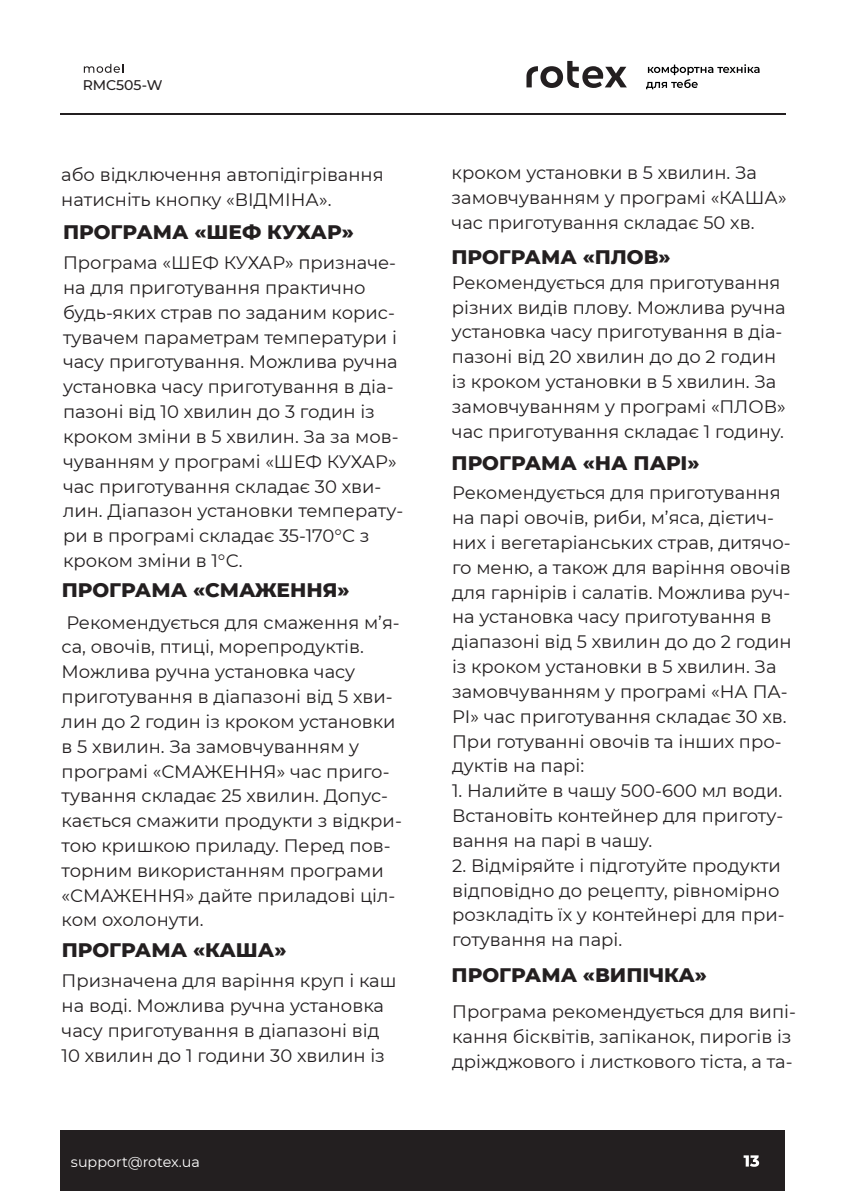
<style>
.page{position:relative;width:846px;height:1192px;background:#fff}
.page>*{position:absolute;margin:0;border:0;box-sizing:border-box;transform-origin:0 0}
.t1{font:800 20px "Montserrat";color:#231f20}
.t2{font:18px/24.8px "Montserrat";color:#231f20}
.t3{font:14.4px "Montserrat";color:#fff}
.t4{font:500 14px "Montserrat";color:#231f20}
</style>
<div class="page">
<div style="left:61px;top:1130px;width:724px;height:61px;background:#231f20"></div>
<svg style="left:526px;top:61px;width:101px;height:27px"></svg>
<svg style="left:646px;top:64px;width:113px;height:25px"></svg>
<hr style="left:60px;top:114px;width:725px;height:1px;background:#231f20">
<svg style="left:743px;top:1155px;width:16px;height:12px"></svg>
<svg style="left:84px;top:64px;width:39px;height:9px"></svg>
<p class="t4" style="left:83px;top:75px;width:81px">RMC505-W</p>
<p class="t2" style="left:61px;top:162px;width:324px">або відключення автопідігрівання натисніть кнопку «ВІДМІНА».</p>
<p class="t1" style="left:63px;top:217px;width:292px">ПРОГРАМА «ШЕФ КУХАР»</p>
<p class="t2" style="left:63px;top:250px;width:342px">Програма «ШЕФ КУХАР» призначе&shy;на для приготування практично будь-яких страв по заданим корис&shy;тувачем параметрам температури і часу приготування. Можлива ручна установка часу приготування в діа&shy;пазоні від 10 хвилин до 3 годин із кроком зміни в 5 хвилин. За за мов&shy;чуванням у програмі «ШЕФ КУХАР» час приготування складає 30 хви&shy;лин. Діапазон установки температу&shy;ри в програмі складає 35-170°С з кроком зміни в 1°С.</p>
<p class="t1" style="left:62px;top:575px;width:289px">ПРОГРАМА «СМАЖЕННЯ»</p>
<p class="t2" style="left:62px;top:609px;width:342px">Рекомендується для смаження м’я&shy;са, овочів, птиці, морепродуктів.<br>Можлива ручна установка часу приготування в діапазоні від 5 хви&shy;лин до 2 годин із кроком установки в 5 хвилин. За замовчуванням у програмі «СМАЖЕННЯ» час приго&shy;тування складає 25 хвилин. Допус&shy;кається смажити продукти з відкри&shy;тою кришкою приладу. Перед пов&shy;торним використанням програми «СМАЖЕННЯ» дайте приладові ціл&shy;ком охолонути.</p>
<p class="t1" style="left:62px;top:935px;width:226px">ПРОГРАМА «КАША»</p>
<p class="t2" style="left:62px;top:967px;width:336px">Призначена для варіння круп і каш на воді. Можлива ручна установка часу приготування в діапазоні від 10 хвилин до 1 години 30 хвилин із</p>
<p class="t3" style="left:71px;top:1151px;width:130px">support@rotex.ua</p>
<p class="t2" style="left:451px;top:160px;width:336px">кроком установки в 5 хвилин. За замовчуванням у програмі «КАША» час приготування складає 50 хв.</p>
<p class="t1" style="left:451px;top:242px;width:221px">ПРОГРАМА «ПЛОВ»</p>
<p class="t2" style="left:452px;top:269px;width:335px">Рекомендується для приготування різних видів плову. Можлива ручна установка часу приготування в діа&shy;пазоні від 20 хвилин до до 2 годин із кроком установки в 5 хвилин. За замовчуванням у програмі «ПЛОВ» час приготування складає 1 годину.</p>
<p class="t1" style="left:451px;top:448px;width:250px">ПРОГРАМА «НА ПАРІ»</p>
<p class="t2" style="left:452px;top:480px;width:341px">Рекомендується для приготування на парі овочів, риби, м’яса, дієтич&shy;них і вегетаріанських страв, дитячо&shy;го меню, а також для варіння овочів для гарнірів і салатів. Можлива руч&shy;на установка часу приготування в діапазоні від 5 хвилин до до 2 годин із кроком установки в 5 хвилин. За замовчуванням у програмі «НА ПА-РІ» час приготування складає 30 хв.<br>При готуванні овочів та інших про&shy;дуктів на парі:</p>
<p class="t2" style="left:452px;top:778px;width:333px;text-align:justify">1. Налийте в чашу 500-600 мл води.<br>Встановіть контейнер для приготу&shy;вання на парі в чашу.</p>
<p class="t2" style="left:452px;top:852px;width:334px">2. Відміряйте і підготуйте продукти відповідно до рецепту, рівномірно розкладіть їх у контейнері для при&shy;готування на парі.</p>
<p class="t1" style="left:452px;top:960px;width:257px">ПРОГРАМА «ВИПІЧКА»</p>
<p class="t2" style="left:452px;top:998px;width:345px">Програма рекомендується для випі&shy;кання бісквітів, запіканок, пирогів із дріжджового і листкового тіста, а та-</p>
</div>
